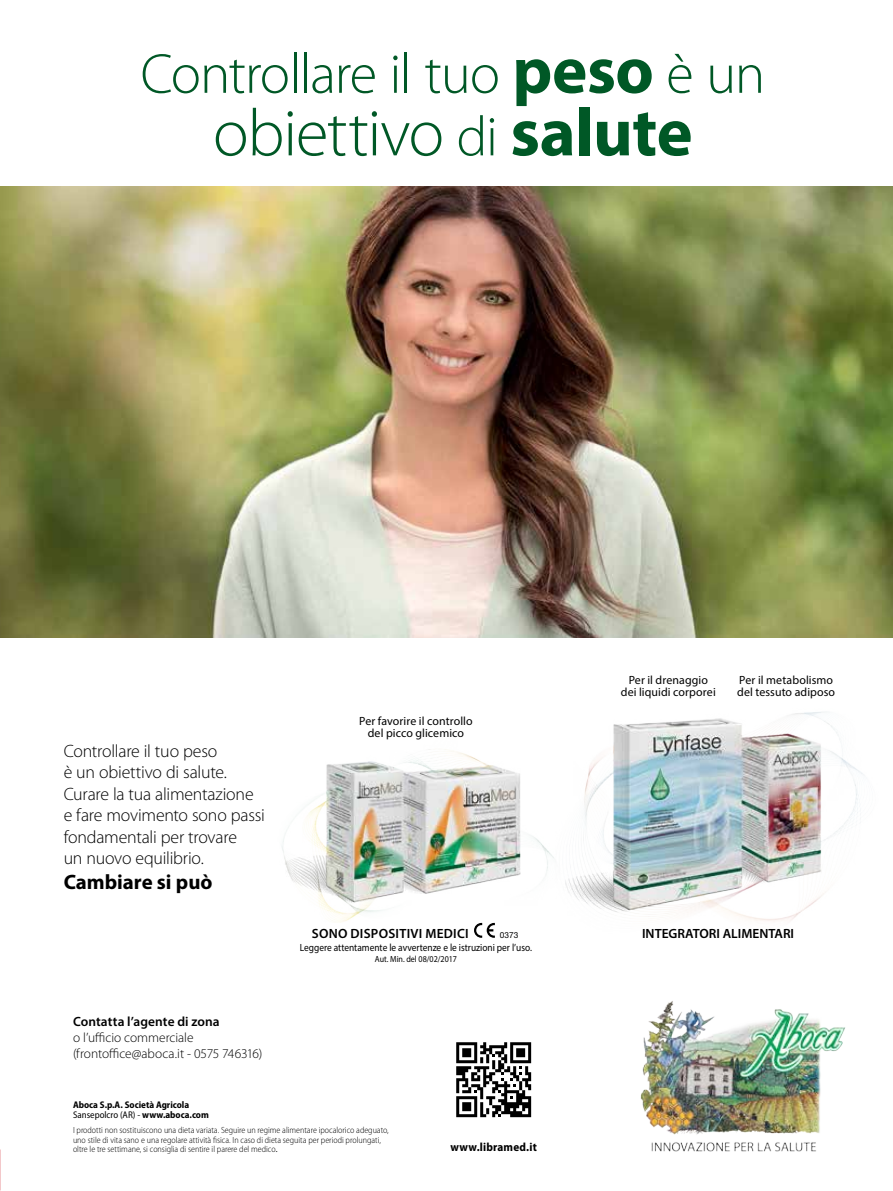
<style>
.page{position:relative;width:893px;height:1191px;background:#fff}
.page>*{position:absolute;margin:0;border:0;box-sizing:border-box;transform-origin:0 0}
.t1{font:300 67.05px "Myriad Pro";letter-spacing:-.02em;color:#005826}
.t2{font:300 56.55px "Myriad Pro";letter-spacing:-.025em;color:#005826}
.t3{font:700 20.85px "Myriad Pro";color:#000}
.t4{font:300 17.85px/21.5px "Myriad Pro";letter-spacing:-.015em;color:#000}
.t5{font:600 13.35px "Myriad Pro";letter-spacing:.005em;color:#000}
.t6{font:300 13.35px/16px "Myriad Pro";color:#000}
.t7{font:11.85px/11.9px "Myriad Pro";letter-spacing:.005em;color:#000;text-align:center}
.t8{font:700 semi-condensed 11.85px "Myriad Pro";letter-spacing:.015em;color:#000}
.t9{font:10.35px "Myriad Pro";color:#000;scale:.9 1}
.t10{font:700 semi-condensed 9.75px/10.4px "Myriad Pro";color:#000}
.t11{font:300 semi-condensed 9px/9.9px "Myriad Pro";color:#000}
.t12{font:9px "Myriad Pro";color:#000;scale:.9 1}
.t13{font:8.25px "Helvetica Neue LT Pro";color:#000}
.s1{font-weight:700;font-size:67.05px}
.s2{font-size:56.55px}
.s3{font-weight:700;font-size:68.55px}
.s4{font-weight:400}
</style>
<div class="page">
<hr style="left:0;top:558px;width:1px;height:633px;background:#d3d5d6">
<img style="left:640px;top:1001px;width:205px;height:151px">
<img style="left:282px;top:749px;width:264px;height:174px">
<img style="left:546px;top:712px;width:318px;height:210px">
<img style="left:0;top:186px;width:893px;height:451px">
<svg style="left:456px;top:1042px;width:75px;height:75px"></svg>
<svg style="left:474px;top:923px;width:21px;height:14px"></svg>
<h2 class="t2" style="left:141px;top:40px;width:626px">Controllare il tuo <span class="s1">peso</span> è un</h2>
<h1 class="t1" style="left:213px;top:93px;width:481px">obiettivo <span class="s2">di</span> <span class="s3">salute</span></h1>
<h3 class="t4" style="left:64px;top:740px;width:203px">Controllare il tuo peso<br>è un obiettivo di salute.<br>Curare la tua alimentazione e fare movimento sono passi fondamentali per trovare<br>un nuovo equilibrio.</h3>
<h3 class="t3" style="left:64px;top:868px;width:150px">Cambiare si può</h3>
<h3 class="t5" style="left:73px;top:1012px;width:148px">Contatta l’agente di zona</h3>
<h3 class="t6" style="left:73px;top:1029px;width:191px">o l’ufficio commerciale (frontoffice@aboca.it - 0575 746316)</h3>
<p class="t10" style="left:73px;top:1098px;width:137px">Aboca S.p.A. Società Agricola<br><span class="s4">Sansepolcro (AR) -</span> www.aboca.com</p>
<h3 class="t7" style="left:359px;top:715px;width:115px">Per favorire il controllo del picco glicemico</h3>
<h3 class="t5" style="left:312px;top:924px;width:158px">SONO DISPOSITIVI MEDICI</h3>
<p class="t13" style="left:500px;top:930px;width:20px">0373</p>
<p class="t9" style="left:300px;top:941px;width:259px">Leggere attentamente le avvertenze e le istruzioni per l’uso.</p>
<p class="t12" style="left:375px;top:953px;width:93px">Aut. Min. del 08/02/2017</p>
<p class="t11" style="left:73px;top:1124px;width:317px">I prodotti non sostituiscono una dieta variata. Seguire un regime alimentare ipocalorico adeguato, uno stile di vita sano e una regolare attività fisica. In caso di dieta seguita per periodi prolungati, oltre le tre settimane, si consiglia di sentire il parere del medico<span class="s4">.</span></p>
<h3 class="t8" style="left:450px;top:1139px;width:88px">www.libramed.it</h3>
<h3 class="t7" style="left:621px;top:674px;width:96px">Per il drenaggio dei liquidi corporei</h3>
<h3 class="t7" style="left:737px;top:674px;width:99px;text-align:left">Per il metabolismo del tessuto adiposo</h3>
<h3 class="t5" style="left:642px;top:925px;width:154px">INTEGRATORI ALIMENTARI</h3>
</div>
